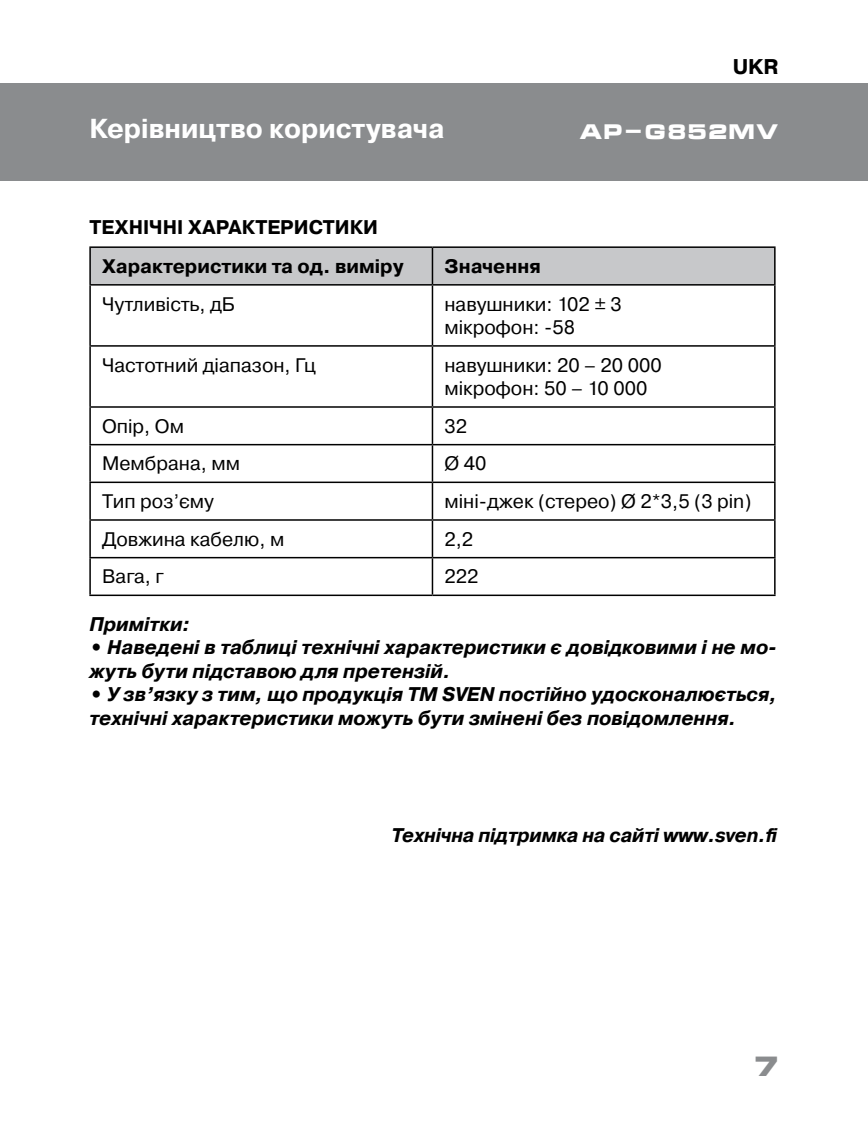
<style>
.page{position:relative;width:868px;height:1140px;background:#fff}
.page>*{position:absolute;margin:0;border:0;box-sizing:border-box;transform-origin:0 0}
.t1{font:700 27.3px "Pragmatica";color:#fff}
.t2{font:700 27px "Micra";color:#8a8c8e}
.t3{font:700 21.3px "Pragmatica";color:#000}
.t4{font:700 20.4px "Micra";color:#fff}
.t5{font:italic 700 19.8px/23.4px "Pragmatica";color:#000}
.t6{font:700 19.8px "Pragmatica";color:#000}
.t7{font:19.5px/23.4px "Pragmatica";color:#000}
.t8{font:700 19.5px "Pragmatica";color:#000}
</style>
<div class="page">
<div style="left:0;top:83px;width:867px;height:97px;background:#8a8c8e"></div>
<div style="left:91px;top:248px;width:683px;height:36px;background:#c7c8ca"></div>
<hr style="left:89px;top:246px;width:343px;height:2px;background:#000">
<hr style="left:89px;top:248px;width:2px;height:36px;background:#000">
<hr style="left:89px;top:284px;width:343px;height:1px;background:#000">
<hr style="left:89px;top:285px;width:2px;height:60px;background:#000">
<hr style="left:89px;top:345px;width:343px;height:2px;background:#000">
<hr style="left:89px;top:347px;width:2px;height:59px;background:#000">
<hr style="left:89px;top:406px;width:343px;height:2px;background:#000">
<hr style="left:89px;top:408px;width:2px;height:36px;background:#000">
<hr style="left:89px;top:444px;width:343px;height:1px;background:#000">
<hr style="left:89px;top:445px;width:2px;height:36px;background:#000">
<hr style="left:89px;top:481px;width:343px;height:2px;background:#000">
<hr style="left:89px;top:483px;width:2px;height:36px;background:#000">
<hr style="left:89px;top:519px;width:343px;height:2px;background:#000">
<hr style="left:89px;top:521px;width:2px;height:36px;background:#000">
<hr style="left:89px;top:557px;width:343px;height:1px;background:#000">
<hr style="left:89px;top:558px;width:2px;height:36px;background:#000">
<hr style="left:89px;top:594px;width:343px;height:2px;background:#000">
<hr style="left:432px;top:246px;width:343px;height:2px;background:#000">
<hr style="left:431px;top:248px;width:2px;height:36px;background:#000">
<hr style="left:774px;top:248px;width:1px;height:36px;background:#000">
<hr style="left:432px;top:284px;width:343px;height:1px;background:#000">
<hr style="left:431px;top:285px;width:2px;height:60px;background:#000">
<hr style="left:774px;top:285px;width:1px;height:60px;background:#000">
<hr style="left:432px;top:345px;width:343px;height:2px;background:#000">
<hr style="left:431px;top:347px;width:2px;height:59px;background:#000">
<hr style="left:774px;top:347px;width:1px;height:59px;background:#000">
<hr style="left:432px;top:406px;width:343px;height:2px;background:#000">
<hr style="left:431px;top:408px;width:2px;height:36px;background:#000">
<hr style="left:774px;top:408px;width:1px;height:36px;background:#000">
<hr style="left:432px;top:444px;width:343px;height:1px;background:#000">
<hr style="left:431px;top:445px;width:2px;height:36px;background:#000">
<hr style="left:774px;top:445px;width:1px;height:36px;background:#000">
<hr style="left:432px;top:481px;width:343px;height:2px;background:#000">
<hr style="left:431px;top:483px;width:2px;height:36px;background:#000">
<hr style="left:774px;top:483px;width:1px;height:36px;background:#000">
<hr style="left:432px;top:519px;width:343px;height:2px;background:#000">
<hr style="left:431px;top:521px;width:2px;height:36px;background:#000">
<hr style="left:774px;top:521px;width:1px;height:36px;background:#000">
<hr style="left:432px;top:557px;width:343px;height:1px;background:#000">
<hr style="left:431px;top:558px;width:2px;height:36px;background:#000">
<hr style="left:774px;top:558px;width:1px;height:36px;background:#000">
<hr style="left:432px;top:594px;width:343px;height:2px;background:#000">
<h1 class="t1" style="left:89px;top:111px;width:356px">Керівництво користувача</h1>
<p class="t3" style="left:732px;top:53px;width:47px">UKR</p>
<p class="t4" style="left:579px;top:121px;width:200px">AP-G852MV</p>
<p class="t6" style="left:89px;top:215px;width:290px">ТЕХНІЧНІ ХАРАКТЕРИСТИКИ</p>
<p class="t8" style="left:102px;top:253px;width:303px">Характеристики та од. виміру</p>
<p class="t8" style="left:444px;top:253px;width:98px">Значення</p>
<p class="t7" style="left:102px;top:292px;width:134px">Чутливість, дБ</p>
<p class="t7" style="left:444px;top:292px;width:179px">навушники: 102 ± 3 мікрофон: -58</p>
<p class="t7" style="left:102px;top:353px;width:215px">Частотний діапазон, Гц</p>
<p class="t7" style="left:444px;top:353px;width:219px">навушники: 20 – 20 000 мікрофон: 50 – 10 000</p>
<p class="t7" style="left:102px;top:415px;width:83px">Опір, Ом</p>
<p class="t7" style="left:444px;top:415px;width:24px">32</p>
<p class="t7" style="left:102px;top:452px;width:139px">Мембрана, мм</p>
<p class="t7" style="left:444px;top:452px;width:43px">Ø 40</p>
<p class="t7" style="left:102px;top:490px;width:113px">Тип роз’єму</p>
<p class="t7" style="left:444px;top:490px;width:308px">міні-джек (стерео) Ø 2*3,5 (3 pin)</p>
<p class="t7" style="left:102px;top:527px;width:184px">Довжина кабелю, м</p>
<p class="t7" style="left:444px;top:527px;width:30px">2,2</p>
<p class="t7" style="left:102px;top:565px;width:63px">Вага, г</p>
<p class="t7" style="left:444px;top:565px;width:35px">222</p>
<p class="t5" style="left:89px;top:613px;width:102px">Примітки:</p>
<p class="t5" style="left:89px;top:636px;width:689px">• Наведені в таблиці технічні характеристики є довідковими і не мо&shy;жуть бути підставою для претензій.</p>
<p class="t5" style="left:89px;top:683px;width:689px">• У зв’язку з тим, що продукція ТМ SVEN постійно удосконалюється, технічні характеристики можуть бути змінені без повідомлення.</p>
<p class="t5" style="left:391px;top:823px;width:388px">Технічна підтримка на сайті www.sven.fi</p>
<h2 class="t2" style="left:753px;top:1052px;width:29px">7</h2>
</div>
